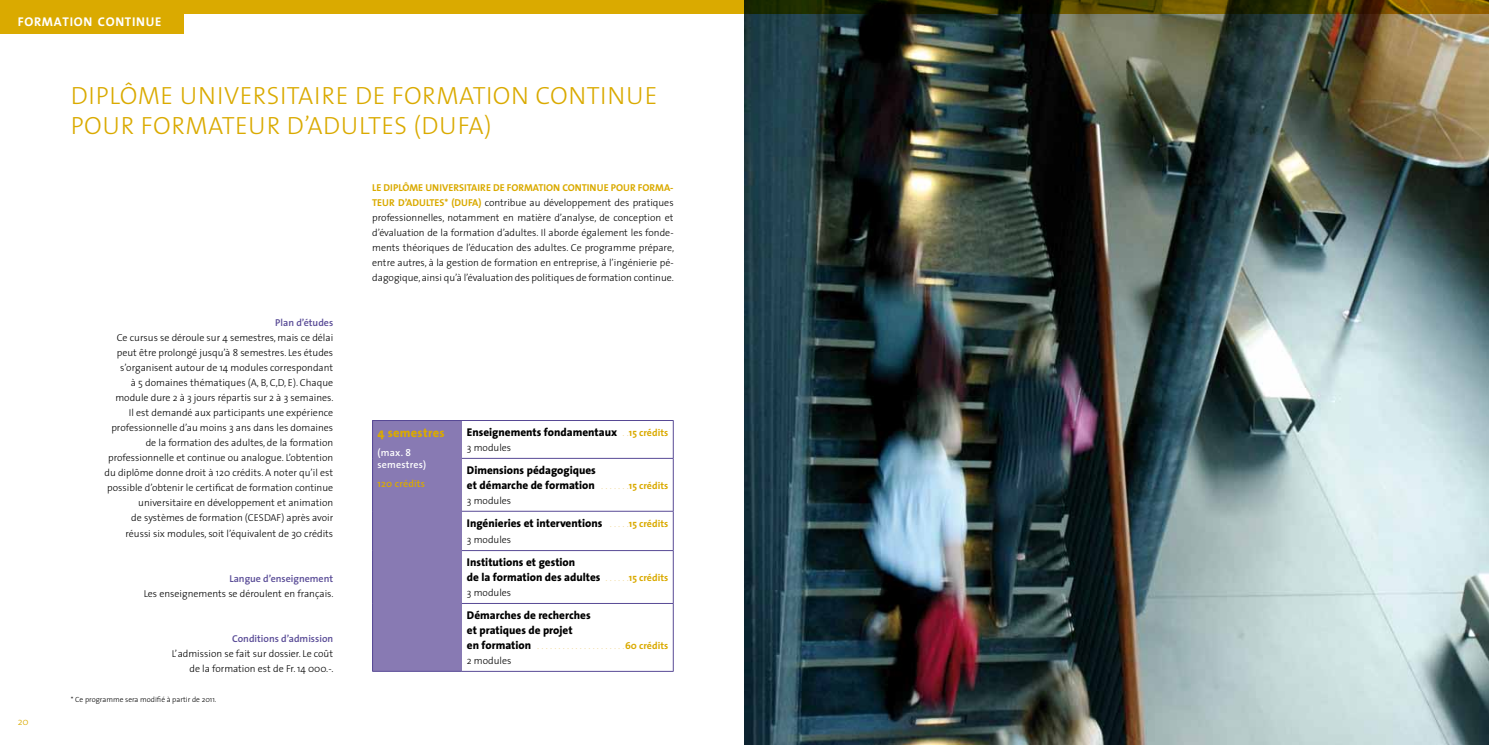
<style>
.page{position:relative;width:1489px;height:745px;background:#fff}
.page>*{position:absolute;margin:0;border:0;box-sizing:border-box;transform-origin:0 0}
.t1{font:300 25px/30px "The Sans";letter-spacing:.02em;color:#daaa00}
.t2{font:12.62px "The Sans Bold Caps";letter-spacing:.055em;color:#fff}
.t3{font:800 12.5px "The Sans";letter-spacing:.02em;color:#daaa00}
.t4{font:800 11.25px/15px "The Sans";color:#000}
.t5{font:300 10px/15px "The Sans";color:#000;text-align:right}
.t6{font:600 10px "The Sans";color:#574995}
.t7{font:700 10px "The Sans";color:#daaa00}
.t8{font:600 10px/12px "The Sans";letter-spacing:.02em;color:#fff}
.t9{font:600 10px "The Sans";letter-spacing:.02em;color:#daaa00}
.t10{font:300 10px "The Sans";color:#daaa00}
.t11{font:300 7.5px "The Sans";color:#000}
.s1{font-weight:700;color:#daaa00}
.s2{font-weight:700;font-size:10px;color:#daaa00}
</style>
<div class="page">
<img style="left:744px;top:14px;width:744px;height:730px">
<div style="left:0;top:14px;width:183px;height:20px;background:#daaa00"></div>
<div style="left:372px;top:420px;width:90px;height:251px;background:#887ab3"></div>
<hr style="left:462px;top:458px;width:211px;height:1px;background:#574995">
<hr style="left:462px;top:510px;width:211px;height:1px;background:#574995">
<hr style="left:462px;top:550px;width:211px;height:1px;background:#574995">
<hr style="left:462px;top:602px;width:211px;height:1px;background:#574995">
<hr style="left:462px;top:420px;width:211px;height:1px;background:#574995">
<hr style="left:673px;top:420px;width:1px;height:38px;background:#574995">
<hr style="left:673px;top:458px;width:1px;height:52px;background:#574995">
<hr style="left:673px;top:511px;width:1px;height:39px;background:#574995">
<hr style="left:673px;top:550px;width:1px;height:52px;background:#574995">
<hr style="left:673px;top:603px;width:1px;height:67px;background:#574995">
<hr style="left:462px;top:670px;width:211px;height:1px;background:#574995">
<hr style="left:372px;top:420px;width:90px;height:1px;background:#574995">
<hr style="left:372px;top:420px;width:1px;height:38px;background:#574995">
<hr style="left:372px;top:458px;width:1px;height:53px;background:#574995">
<hr style="left:372px;top:511px;width:1px;height:39px;background:#574995">
<hr style="left:372px;top:550px;width:1px;height:53px;background:#574995">
<hr style="left:372px;top:603px;width:1px;height:67px;background:#574995">
<hr style="left:372px;top:670px;width:90px;height:1px;background:#574995">
<svg style="left:0;top:0;width:1488px;height:14px;background:#8d7000"></svg>
<p class="t2" style="left:18px;top:11px;width:145px">FORMATION CONTINUE</p>
<h1 class="t1" style="left:71px;top:80px;width:583px">Diplôme universitaire de formation continue pour formate ur d’adultes</h1>
<h1 class="t1" style="left:413px;top:110px;width:80px">(DU FA)</h1>
<p class="t10" style="left:18px;top:713px;width:12px">20</p>
<p class="t6" style="left:275px;top:314px;width:59px">Plan d’études</p>
<p class="t5" style="left:104px;top:330px;width:231px">Ce cursus se déroule sur 4 semestres, mais ce délai peut être prolongé jusqu’à 8 semestres. Les études s’organisent autour de 14 modules correspondant<br>à 5 domaines thématiques (A, B, C,D, E). Chaque module dure 2 à 3 jours répartis sur 2 à 3 semaines.<br>I l est demandé aux participants une expérience professionnelle d’au moins 3 ans dans les domaines de la formation des adultes, de la formation professionnelle et continue ou analogue. L’obtention du diplôme donne droit à 120 crédits. A noter qu’il est possible d’obtenir le certificat de formation continue universitaire en développement et animation<br>de systèmes de formation (CESDAF) après avoir réussi six modules, soit l’équivalent de 30 crédits</p>
<p class="t6" style="left:229px;top:569px;width:105px">Langue d’enseignement</p>
<p class="t5" style="left:144px;top:585px;width:191px">Les enseignements se déroulent en français.</p>
<p class="t6" style="left:232px;top:629px;width:102px">Conditions d’admission</p>
<p class="t5" style="left:172px;top:645px;width:163px">L’admission se fait sur dossier. Le coût de la formation est de Fr. 14 000.-.</p>
<p class="t11" style="left:71px;top:692px;width:147px">* Ce programme sera modifié à partir de 2011.</p>
<p class="t5" style="left:372px;top:180px;width:303px;text-align:justify"><span class="s1">LE DIPLÔME UNIVERSITAIRE DE FORMATION CONTINUE POU R FORMA-TEU R D’ADULTES* (DUFA)</span> contribue au développement des pratiques professionnelles, notamment en matière d’analyse, de conception et d’évaluation de la formation d’adultes. I l aborde également les fonde&shy;ments théoriques de l’éducation des adultes. Ce programme prépare, entre autres, à la gestion de formation en entreprise, à l’ingénierie pé&shy;dagogique, ainsi qu’à l’évaluation des politiques de formation continue.</p>
<p class="t3" style="left:377px;top:421px;width:68px">4 semestres</p>
<p class="t8" style="left:377px;top:446px;width:50px">(max. 8 semestres)</p>
<p class="t9" style="left:377px;top:475px;width:49px">120 crédits</p>
<p class="t4" style="left:467px;top:424px;width:203px">Enseignements fondamentaux <span class="s2">15 CRÉDITS</span></p>
<p class="t5" style="left:467px;top:440px;width:46px">3 modules</p>
<p class="t4" style="left:467px;top:461px;width:130px">Dimensions pédagogiques et démarche de formation</p>
<p class="t7" style="left:629px;top:476px;width:41px">15 CRÉDITS</p>
<p class="t5" style="left:467px;top:492px;width:46px">3 modules</p>
<p class="t4" style="left:467px;top:515px;width:137px">Ingénieries et interventions</p>
<p class="t7" style="left:629px;top:515px;width:41px">15 CRÉDITS</p>
<p class="t5" style="left:467px;top:531px;width:46px">3 modules</p>
<p class="t4" style="left:467px;top:554px;width:135px">Institutions et gestion<br>de la formation des adultes</p>
<p class="t7" style="left:629px;top:568px;width:41px">15 CRÉDITS</p>
<p class="t5" style="left:467px;top:584px;width:46px">3 modules</p>
<p class="t4" style="left:467px;top:606px;width:125px">Démarches de recherches et pratiques de projet<br>en formation</p>
<p class="t5" style="left:467px;top:652px;width:46px">2 modules</p>
<p class="t7" style="left:625px;top:636px;width:45px">60 CRÉDITS</p>
</div>
